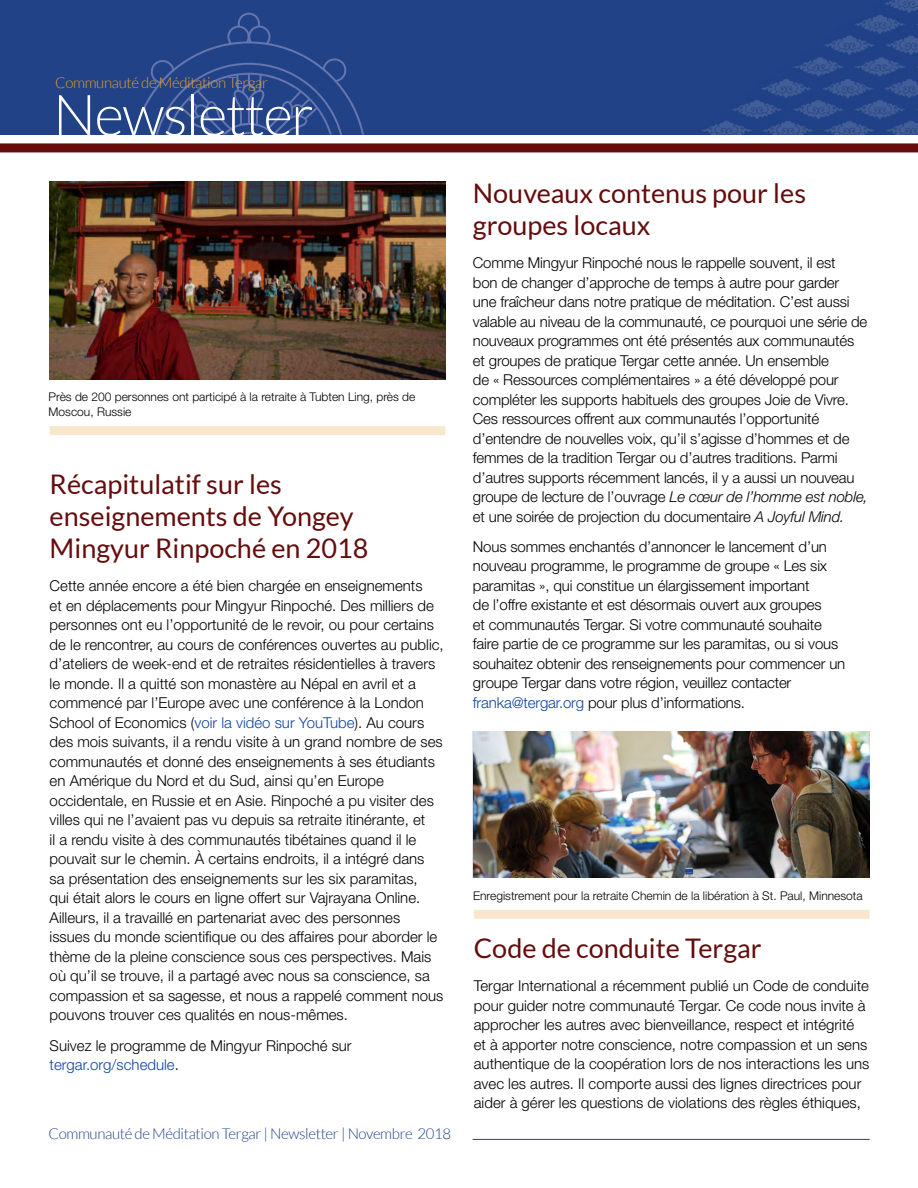
<style>
.page{position:relative;width:918px;height:1188px;background:#fff}
.page>*{position:absolute;margin:0;border:0;box-sizing:border-box;transform-origin:0 0}
.t1{font:300 57px "Lato";letter-spacing:-.025em;color:#fff}
.t2{font:27px/32.4px "Lato";color:#650c0d}
.t3{font:300 15px/19.5px "Helvetica Neue LT Std";color:#000}
.t4{font:300 15px "Lato";letter-spacing:-.025em;color:#214287}
.t5{font:300 15px "Lato";letter-spacing:-.025em;color:#e4a025}
.t6{font:300 12px/15px "Helvetica Neue LT Std";color:#000}
.s1{color:#11449f}
.s2{font-style:italic}
</style>
<div class="page">
<div style="left:0;top:0;width:918px;height:135px;background:#214287"></div>
<hr style="left:473px;top:1139px;width:396px;height:1px;background:#214287">
<img style="left:711px;top:0;width:207px;height:135px">
<svg style="left:702px;top:0;width:182px;height:134px"></svg>
<svg style="left:134px;top:13px;width:230px;height:122px"></svg>
<div style="left:0;top:143px;width:918px;height:9px;background:#650c0d"></div>
<img style="left:50px;top:181px;width:395px;height:198px">
<div style="left:50px;top:426px;width:395px;height:9px;background:#f8e7cc"></div>
<img style="left:473px;top:731px;width:397px;height:146px">
<div style="left:474px;top:910px;width:396px;height:9px;background:#f8e7cc"></div>
<p class="t5" style="left:55px;top:75px;width:214px">Communauté de Méditation Tergar</p>
<h1 class="t1" style="left:53px;top:85px;width:262px">Newsletter</h1>
<p class="t6" style="left:49px;top:389px;width:368px">Près de 200 personnes ont participé à la retraite à Tubten Ling, près de<br>Moscou, Russie</p>
<h2 class="t2" style="left:50px;top:468px;width:320px">Récapitulatif sur les enseignements de Yongey<br>Mingyur Rinpoché en 2018</h2>
<p class="t3" style="left:50px;top:576px;width:396px">Cette année encore a été bien chargée en enseignements<br>et en déplacements pour Mingyur Rinpoché. Des milliers de personnes ont eu l’opportunité de le revoir, ou pour certains de le rencontrer, au cours de conférences ouvertes au public, d’ateliers de week-end et de retraites résidentielles à travers le monde. Il a quitté son monastère au Népal en avril et a commencé par l’Europe avec une conférence à la London School of Economics (<span class="s1">voir la vidéo sur YouTube</span>). Au cours des mois suivants, il a rendu visite à un grand nombre de ses communautés et donné des enseignements à ses étudiants en Amérique du Nord et du Sud, ainsi qu’en Europe occidentale, en Russie et en Asie. Rinpoché a pu visiter des villes qui ne l’avaient pas vu depuis sa retraite itinérante, et<br>il a rendu visite à des communautés tibétaines quand il le pouvait sur le chemin. À certains endroits, il a intégré dans<br>sa présentation des enseignements sur les six paramitas,<br>qui était alors le cours en ligne offert sur Vajrayana Online.<br>Ailleurs, il a travaillé en partenariat avec des personnes issues du monde scientifique ou des affaires pour aborder le thème de la pleine conscience sous ces perspectives. Mais où qu’il se trouve, il a partagé avec nous sa conscience, sa compassion et sa sagesse, et nous a rappelé comment nous pouvons trouver ces qualités en nous-mêmes.</p>
<p class="t3" style="left:50px;top:1035px;width:304px">Suivez le programme de Mingyur Rinpoché sur <span class="s1">tergar.org/schedule</span>.</p>
<p class="t4" style="left:49px;top:1126px;width:404px">Communauté de Méditation Tergar | Newsletter | Novembre 2018</p>
<h2 class="t2" style="left:473px;top:177px;width:335px">Nouveaux contenus pour les groupes locaux</h2>
<p class="t3" style="left:473px;top:253px;width:396px">Comme Mingyur Rinpoché nous le rappelle souvent, il est<br>bon de changer d’approche de temps à autre pour garder<br>une fraîcheur dans notre pratique de méditation. C’est aussi valable au niveau de la communauté, ce pourquoi une série de nouveaux programmes ont été présentés aux communautés et groupes de pratique Tergar cette année. Un ensemble<br>de « Ressources complémentaires » a été développé pour compléter les supports habituels des groupes Joie de Vivre.<br>Ces ressources offrent aux communautés l’opportunité d’entendre de nouvelles voix, qu’il s’agisse d’hommes et de femmes de la tradition Tergar ou d’autres traditions. Parmi d’autres supports récemment lancés, il y a aussi un nouveau groupe de lecture de l’ouvrage <span class="s2">Le cœur de l’homme est noble, </span>et une soirée de projection du documentaire <span class="s2">A Joyful Mind.</span></p>
<p class="t3" style="left:473px;top:537px;width:374px">Nous sommes enchantés d’annoncer le lancement d’un nouveau programme, le programme de groupe « Les six paramitas », qui constitue un élargissement important<br>de l’offre existante et est désormais ouvert aux groupes<br>et communautés Tergar. Si votre communauté souhaite faire partie de ce programme sur les paramitas, ou si vous souhaitez obtenir des renseignements pour commencer un groupe Tergar dans votre région, veuillez contacter</p>
<p class="t3" style="left:473px;top:693px;width:274px"><span class="s1">franka@tergar.org</span> pour plus d’informations.</p>
<p class="t6" style="left:473px;top:888px;width:391px">Enregistrement pour la retraite Chemin de la libération à St. Paul, Minnesota</p>
<h2 class="t2" style="left:474px;top:932px;width:289px">Code de conduite Tergar</h2>
<p class="t3" style="left:474px;top:976px;width:397px">Tergar International a récemment publié un Code de conduite pour guider notre communauté Tergar. Ce code nous invite à approcher les autres avec bienveillance, respect et intégrité et à apporter notre conscience, notre compassion et un sens authentique de la coopération lors de nos interactions les uns avec les autres. Il comporte aussi des lignes directrices pour aider à gérer les questions de violations des règles éthiques,</p>
</div>
